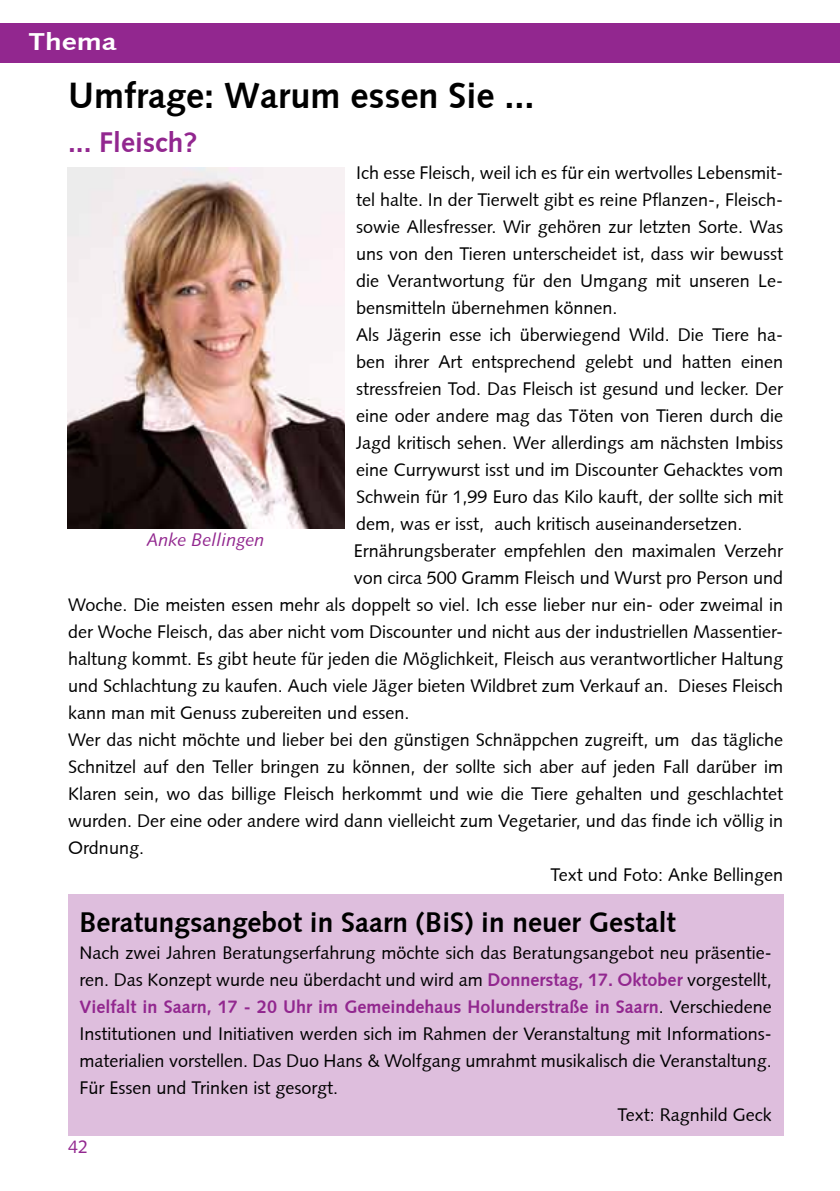
<style>
.page{position:relative;width:840px;height:1191px;background:#fff}
.page>*{position:absolute;margin:0;border:0;box-sizing:border-box;transform-origin:0 0}
.t1{font:700 36px "Syntax";color:#000}
.t2{font:700 28px "Syntax";color:#000}
.t3{font:700 28px "Syntax";color:#92278f}
.t4{font:700 24px "Syntax";color:#fff;scale:1.25 1}
.t5{font:18px "Syntax";color:#000}
.t6{font:700 18px "Syntax";color:#92278f}
.t7{font:italic 18px "Syntax";color:#92278f}
.t8{font:18px "Syntax";color:#92278f}
.s1{font-weight:700;color:#92278f}
.s2{font-weight:400;color:#000}
</style>
<div class="page">
<div style="left:0;top:23px;width:839px;height:39px;background:#92278f"></div>
<hr style="left:839px;top:23px;width:1px;height:39px;background:#92278f">
<img style="left:68px;top:168px;width:276px;height:360px">
<div style="left:68px;top:894px;width:714px;height:241px;background:#debedd"></div>
<h3 class="t4" style="left:28px;top:28px;width:72px">Thema</h3>
<h1 class="t1" style="left:68px;top:75px;width:467px">Umfrage: Warum essen Sie ...</h1>
<h2 class="t3" style="left:68px;top:126px;width:131px">... Fleisch?</h2>
<p class="t5" style="left:356px;top:162px;width:428px">Ich esse Fleisch, weil ich es für ein wertvolles Lebensmit-</p>
<p class="t5" style="left:356px;top:189px;width:428px">tel halte. In der Tierwelt gibt es reine Pflanzen-, Fleisch-</p>
<p class="t5" style="left:356px;top:216px;width:428px">sowie Allesfresser. Wir gehören zur letzten Sorte. Was</p>
<p class="t5" style="left:356px;top:243px;width:428px">uns von den Tieren unterscheidet ist, dass wir bewusst</p>
<p class="t5" style="left:356px;top:270px;width:428px">die Verantwortung für den Umgang mit unseren Le-</p>
<p class="t5" style="left:356px;top:297px;width:263px">bensmitteln übernehmen können.</p>
<p class="t5" style="left:356px;top:324px;width:428px">Als Jägerin esse ich überwiegend Wild. Die Tiere ha-</p>
<p class="t5" style="left:356px;top:351px;width:428px">ben ihrer Art entsprechend gelebt und hatten einen</p>
<p class="t5" style="left:356px;top:378px;width:428px">stressfreien Tod. Das Fleisch ist gesund und lecker. Der</p>
<p class="t5" style="left:356px;top:405px;width:428px">eine oder andere mag das Töten von Tieren durch die</p>
<p class="t5" style="left:356px;top:432px;width:428px">Jagd kritisch sehen. Wer allerdings am nächsten Imbiss</p>
<p class="t5" style="left:356px;top:459px;width:428px">eine Currywurst isst und im Discounter Gehacktes vom</p>
<p class="t5" style="left:356px;top:486px;width:428px">Schwein für 1,99 Euro das Kilo kauft, der sollte sich mit</p>
<p class="t5" style="left:356px;top:513px;width:388px">dem, was er isst, auch kritisch auseinandersetzen.</p>
<p class="t5" style="left:353px;top:540px;width:431px">Ernährungsberater empfehlen den maximalen Verzehr</p>
<p class="t5" style="left:353px;top:567px;width:431px">von circa 500 Gramm Fleisch und Wurst pro Person und</p>
<p class="t5" style="left:68px;top:594px;width:716px">Woche. Die meisten essen mehr als doppelt so viel. Ich esse lieber nur ein- oder zweimal in</p>
<p class="t5" style="left:68px;top:621px;width:716px">der Woche Fleisch, das aber nicht vom Discounter und nicht aus der industriellen Massentier-</p>
<p class="t5" style="left:68px;top:648px;width:716px">haltung kommt. Es gibt heute für jeden die Möglichkeit, Fleisch aus verantwortlicher Haltung</p>
<p class="t5" style="left:68px;top:675px;width:716px">und Schlachtung zu kaufen. Auch viele Jäger bieten Wildbret zum Verkauf an. Dieses Fleisch</p>
<p class="t5" style="left:68px;top:702px;width:342px">kann man mit Genuss zubereiten und essen.</p>
<p class="t5" style="left:68px;top:729px;width:716px">Wer das nicht möchte und lieber bei den günstigen Schnäppchen zugreift, um das tägliche</p>
<p class="t5" style="left:68px;top:756px;width:716px">Schnitzel auf den Teller bringen zu können, der sollte sich aber auf jeden Fall darüber im</p>
<p class="t5" style="left:68px;top:783px;width:716px">Klaren sein, wo das billige Fleisch herkommt und wie die Tiere gehalten und geschlachtet</p>
<p class="t5" style="left:68px;top:810px;width:716px">wurden. Der eine oder andere wird dann vielleicht zum Vegetarier, und das finde ich völlig in</p>
<p class="t5" style="left:68px;top:837px;width:77px">Ordnung.</p>
<p class="t5" style="left:550px;top:864px;width:234px">Text und Foto: Anke Bellingen</p>
<p class="t7" style="left:146px;top:529px;width:120px">Anke Bellingen</p>
<h2 class="t2" style="left:79px;top:906px;width:597px">Beratungsangebot in Saarn (BiS) in neuer Gestalt</h2>
<p class="t5" style="left:79px;top:942px;width:693px">Nach zwei Jahren Beratungserfahrung möchte sich das Beratungsangebot neu präsentie-</p>
<p class="t5" style="left:79px;top:969px;width:693px">ren. Das Konzept wurde neu überdacht und wird am <span class="s1">Donnerstag, 17. Oktober</span> vorgestellt,</p>
<p class="t6" style="left:79px;top:996px;width:693px">Vielfalt in Saarn, 17 - 20 Uhr im Gemeindehaus Holunderstraße in Saarn<span class="s2">. Verschiedene</span></p>
<p class="t5" style="left:79px;top:1023px;width:693px">Institutionen und Initiativen werden sich im Rahmen der Veranstaltung mit Informations-</p>
<p class="t5" style="left:79px;top:1050px;width:693px">materialien vorstellen. Das Duo Hans &amp; Wolfgang umrahmt musikalisch die Veranstaltung.</p>
<p class="t5" style="left:79px;top:1077px;width:260px">Für Essen und Trinken ist gesorgt.</p>
<p class="t5" style="left:617px;top:1104px;width:156px">Text: Ragnhild Geck</p>
<p class="t8" style="left:68px;top:1135px;width:22px">42</p>
</div>
